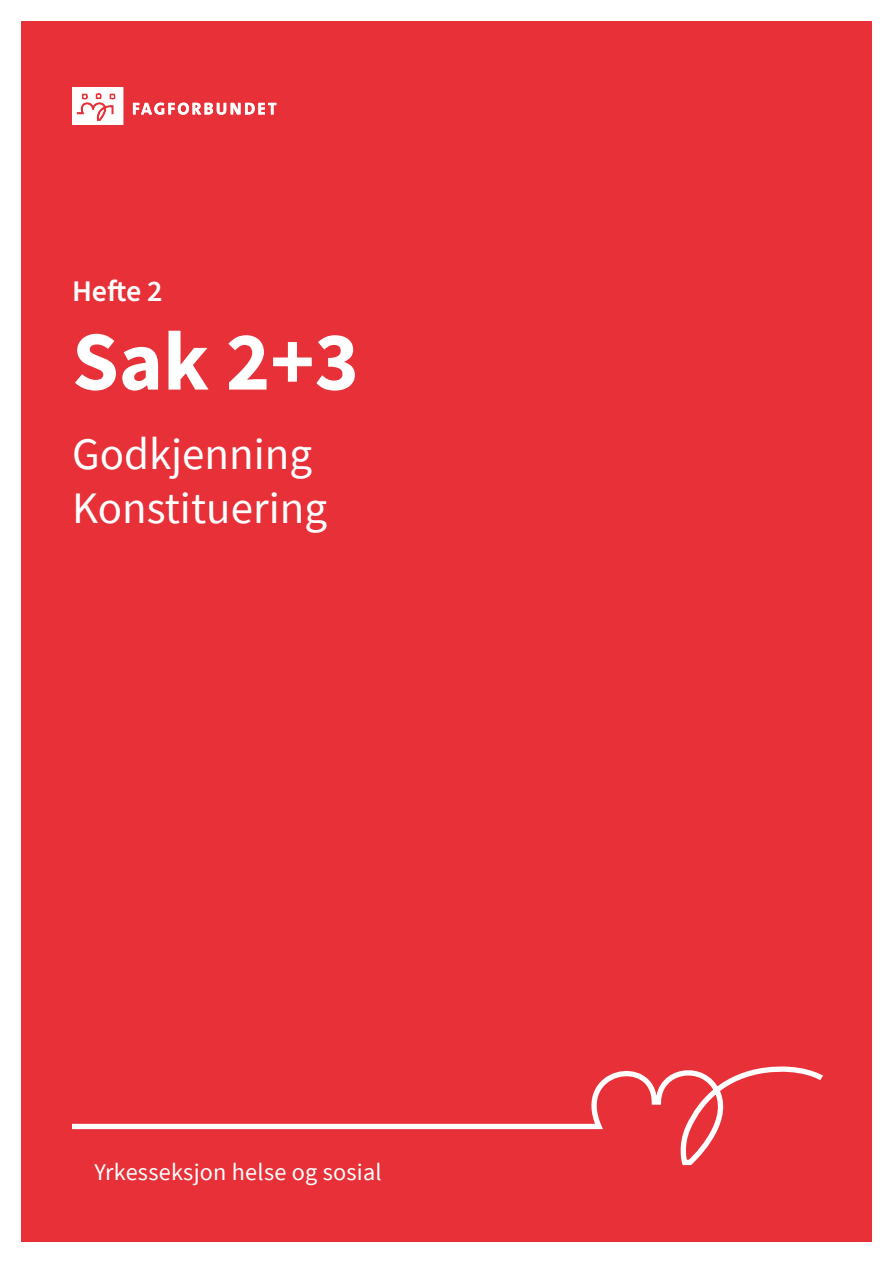
<style>
.page{position:relative;width:893px;height:1263px;background:#fff}
.page>*{position:absolute;margin:0;border:0;box-sizing:border-box;transform-origin:0 0}
.t1{font:700 84px "Source Sans Pro";color:#fff}
.t2{font:45px/54px "Source Sans Pro";color:#fff}
.t3{font:600 30px "Source Sans Pro";color:#fff}
.t4{font:24px "Source Sans Pro";letter-spacing:.01em;color:#fff}
</style>
<div class="page">
<div style="left:21px;top:21px;width:851px;height:1221px;background:#e73037"></div>
<svg style="left:133px;top:103px;width:143px;height:12px"></svg>
<svg style="left:72px;top:87px;width:51px;height:38px;background:#fbe3e4"></svg>
<svg style="left:72px;top:1066px;width:751px;height:99px"></svg>
<p class="t3" style="left:72px;top:271px;width:92px">Hefte 2</p>
<h1 class="t1" style="left:72px;top:305px;width:288px">Sak 2+3</h1>
<h2 class="t2" style="left:72px;top:427px;width:256px">Godkjenning<br>Konstituering</h2>
<p class="t4" style="left:94px;top:1157px;width:289px">Yrkesseksjon helse og sosial</p>
</div>
